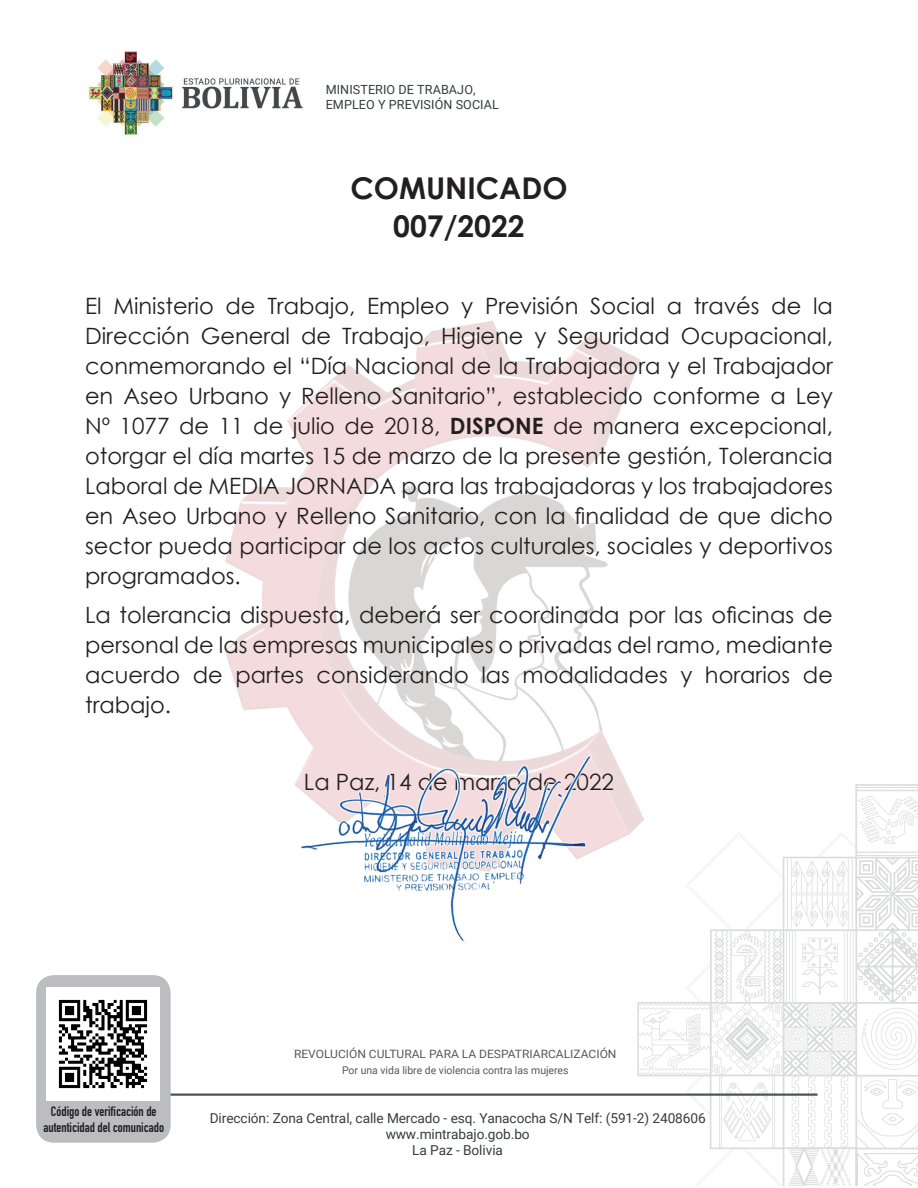
<style>
.page{position:relative;width:918px;height:1188px;background:#fff}
.page>*{position:absolute;margin:0;border:0;box-sizing:border-box;transform-origin:0 0}
.t1{font:700 30px/38.5px "Century Gothic";color:#231f20;text-align:center}
.t2{font:22.5px/30px "Century Gothic";color:#231f20;text-align:justify}
.t3{font:13.65px/15.9px "Roboto";letter-spacing:-.005em;color:#383c3f;text-align:center}
.t4{font:700 13.5px/16.2px "DIN Condensed";color:#231f20;text-align:center}
.t5{font:12.6px/15.1px "Roboto";letter-spacing:.005em;color:#383c3f}
.t6{font:11.55px "Roboto";color:#57585a;scale:1.04 1}
.t7{font:10.65px "Roboto";color:#57585a}
.s1{font-weight:700}
</style>
<div class="page">
<img style="left:89px;top:51px;width:214px;height:84px">
<img style="left:225px;top:320px;width:416px;height:531px">
<img style="left:637px;top:784px;width:281px;height:401px">
<hr style="left:96px;top:1093px;width:722px;height:3px;background:#515455">
<img style="left:294px;top:749px;width:300px;height:194px">
<div style="left:36px;top:975px;width:135px;height:168px;background:#bcbdc0;border-radius:18px"></div>
<img style="left:46px;top:987px;width:114px;height:114px">
<p class="t5" style="left:326px;top:82px;width:175px">MINISTERIO DE TRABAJO,<br>EMPLEO Y PREVISIÓN SOCIAL</p>
<h1 class="t1" style="left:350px;top:167px;width:219px">COMUNICADO<br>007/2022</h1>
<p class="t2" style="left:85px;top:291px;width:749px">El Ministerio de Trabajo, Empleo y Previsión Social a través de la Dirección General de Trabajo, Higiene y Seguridad Ocupacional, conmemorando el “Día Nacional de la Trabajadora y el Trabajador en Aseo Urbano y Relleno Sanitario”, establecido conforme a Ley Nº 1077 de 11 de julio de 2018, <span class="s1">DISPONE</span> de manera excepcional, otorgar el día martes 15 de marzo de la presente gestión, Tolerancia Laboral de MEDIA JORNADA para las trabajadoras y los trabajadores en Aseo Urbano y Relleno Sanitario, con la finalidad de que dicho sector pueda participar de los actos culturales, sociales y deportivos programados.</p>
<p class="t2" style="left:85px;top:599px;width:749px">La tolerancia dispuesta, deberá ser coordinada por las oficinas de personal de las empresas municipales o privadas del ramo, mediante acuerdo de partes considerando las modalidades y horarios de trabajo.</p>
<p class="t2" style="left:304px;top:766px;width:312px">La Paz, 14 de marzo de 2022</p>
<p class="t4" style="left:44px;top:1103px;width:122px">Código de verificación de autenticidad del comunicado</p>
<p class="t6" style="left:294px;top:1046px;width:312px">REVOLUCIÓN CULTURAL PARA LA DESPATRIARCALIZACIÓN</p>
<p class="t7" style="left:342px;top:1063px;width:228px">Por una vida libre de violencia contra las mujeres</p>
<p class="t3" style="left:210px;top:1110px;width:498px">Dirección: Zona Central, calle Mercado - esq. Yanacocha S/N Telf: (591-2) 2408606 www.mintrabajo.gob.bo<br>La Paz - Bolivia</p>
</div>
